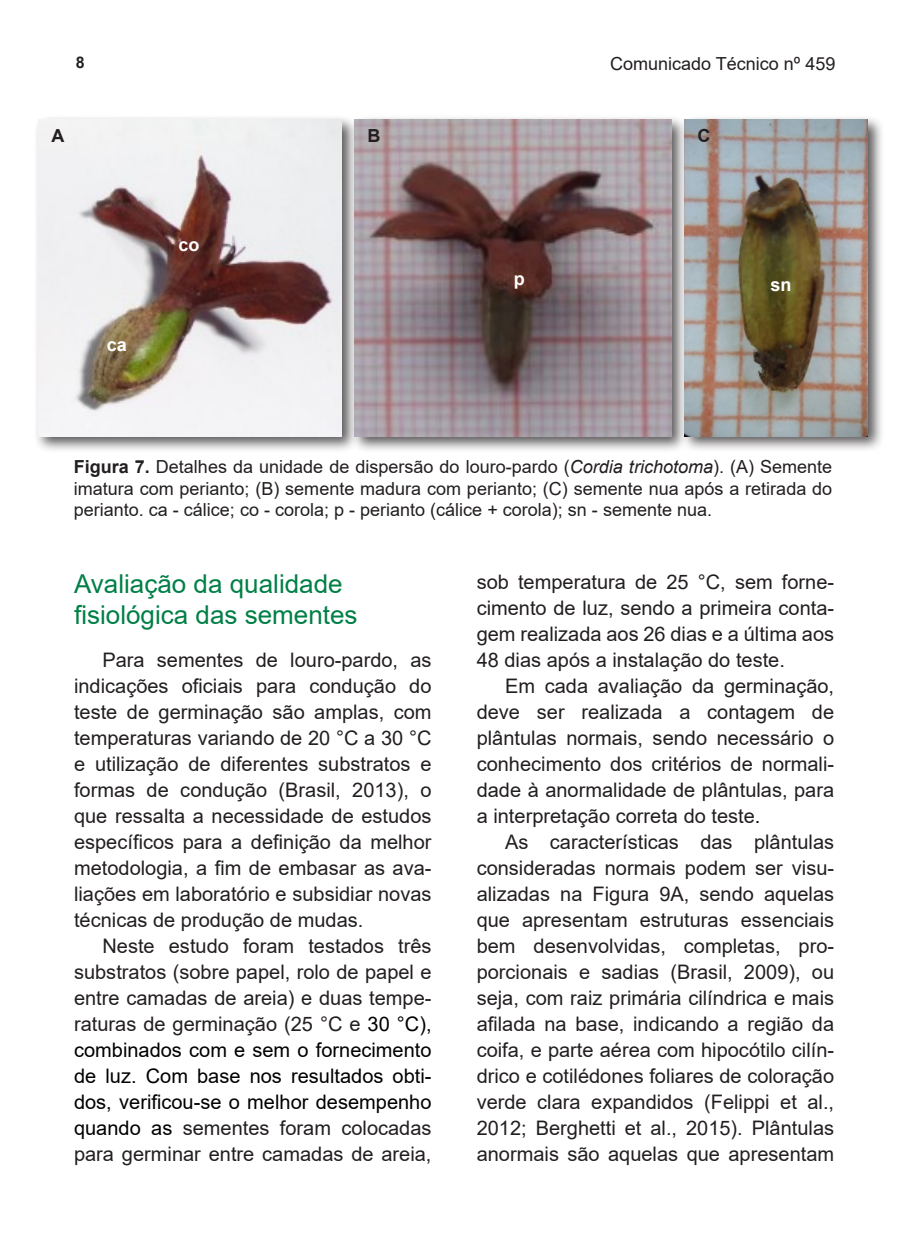
<style>
.page{position:relative;width:908px;height:1248px;background:#fff}
.page>*{position:absolute;margin:0;border:0;box-sizing:border-box;transform-origin:0 0}
.TITULO_1{font:26px/31.2px "Arial";color:#007f46}
.MIOLO{font:20px/26px "Arial";color:#231f20;text-align:justify}
.FIGURA_LEGENDA{font:18px/21.6px "Arial";color:#231f20;text-align:justify}
.FIGURA_LEGENDA-2{font:700 18px "Arial";color:#fff}
.FIGURA_LEGENDA-3{font:700 18px "Arial";color:#231f20}
.t1{font:700 16px "Arial";color:#231f20}
.s1{font-weight:700}
.s2{font-style:italic}
.s3{color:#000}
</style>
<div class="page">
<div style="left:34px;top:115px;width:324px;height:337px;background:#231f20;opacity:.75"></div>
<img style="left:38px;top:119px;width:303px;height:317px">
<div style="left:350px;top:115px;width:338px;height:337px;background:#231f20;opacity:.75"></div>
<img style="left:354px;top:119px;width:317px;height:317px">
<div style="left:680px;top:115px;width:204px;height:337px;background:#231f20;opacity:.75"></div>
<img style="left:684px;top:119px;width:183px;height:317px">
<p class="t1" style="left:76px;top:51px;width:10px">8</p>
<p class="FIGURA_LEGENDA" style="left:609px;top:53px;width:227px">Comunicado Técnico nº 459</p>
<p class="FIGURA_LEGENDA-3" style="left:51px;top:123px;width:14px">A</p>
<p class="FIGURA_LEGENDA-3" style="left:367px;top:123px;width:14px">B</p>
<p class="FIGURA_LEGENDA-3" style="left:697px;top:123px;width:14px">C</p>
<p class="FIGURA_LEGENDA-2" style="left:107px;top:331px;width:22px">ca</p>
<p class="FIGURA_LEGENDA-2" style="left:178px;top:232px;width:23px">co</p>
<p class="FIGURA_LEGENDA-2" style="left:513px;top:266px;width:12px">p</p>
<p class="FIGURA_LEGENDA-2" style="left:770px;top:272px;width:23px">sn</p>
<p class="FIGURA_LEGENDA" style="left:74px;top:456px;width:759px"><span class="s1">Figura 7.</span> Detalhes da unidade de dispersão do louro-pardo (<span class="s2">Cordia trichotoma</span>). (A) Semente imatura com perianto; (B) semente madura com perianto; (C) semente nua após a retirada do perianto. ca - cálice; co - corola; p - perianto (cálice + corola); sn - semente nua.</p>
<p class="TITULO_1" style="left:74px;top:568px;width:285px">Avaliação da qualidade fisiológica das sementes</p>
<p class="MIOLO" style="left:74px;top:646px;width:359px;text-indent:28px">Para sementes de louro-pardo, as indicações oficiais para condução do teste de germinação são amplas, com temperaturas variando de 20 °C a 30 °C e utilização de diferentes substratos e formas de condução (Brasil, 2013), o que ressalta a necessidade de estudos específicos para a definição da melhor metodologia, a fim de embasar as ava&shy;liações em laboratório e subsidiar novas técnicas de produção de mudas.</p>
<p class="MIOLO" style="left:74px;top:932px;width:359px;text-indent:28px">Neste estudo foram testados três substratos (sobre papel, rolo de papel e entre camadas de areia) e duas tempe&shy;raturas de germinação (25 °C e <span class="s3">30 °C), combinados com e sem o fornecimento de luz. Com base nos resultados obti&shy;dos, verificou-se o melhor desempenho quando as</span> sementes foram colocadas para germinar entre camadas de areia,</p>
<p class="MIOLO" style="left:476px;top:568px;width:359px">sob temperatura de 25 °C, sem forne&shy;cimento de luz, sendo a primeira conta&shy;gem realizada aos 26 dias e a última aos 48 dias após a instalação do teste.</p>
<p class="MIOLO" style="left:476px;top:672px;width:359px;text-indent:28px">Em cada avaliação da germinação, deve ser realizada a contagem de plântulas normais, sendo necessário o conhecimento dos critérios de normali&shy;dade à anormalidade de plântulas, para a interpretação correta do teste<span class="s3">.</span></p>
<p class="MIOLO" style="left:476px;top:828px;width:359px;text-indent:28px">As características das plântulas consideradas normais podem ser visu&shy;alizadas na Figura 9A, sendo aquelas que apresentam estruturas essenciais bem desenvolvidas, completas, pro&shy;porcionais e sadias (Brasil, 2009), ou seja, com raiz primária cilíndrica e mais afilada na base, indicando a região da coifa, e parte aérea com hipocótilo cilín&shy;drico e cotilédones foliares de coloração verde clara expandidos (Felippi et al., 2012; Berghetti et al., 2015). Plântulas anormais são aquelas que apresentam</p>
</div>
